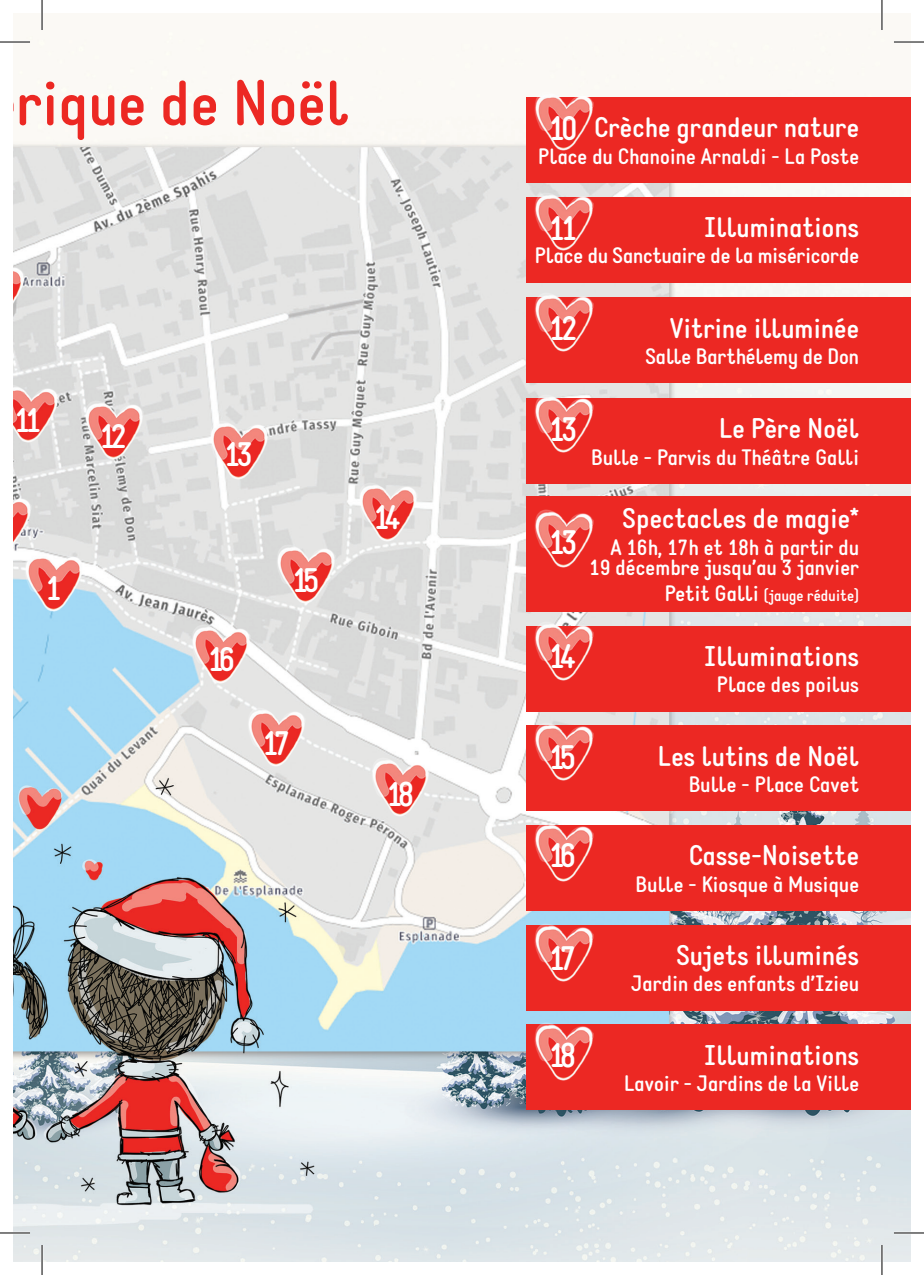
<style>
.page{position:relative;width:924px;height:1275px;background:#fff}
.page>*{position:absolute;margin:0;border:0;box-sizing:border-box;transform-origin:0 0}
.t1{font:700 63px "Static";color:#ec2823}
.t2{font:700 34px "Static";letter-spacing:-.15em;color:#fff}
.t3{font:700 28px "Static";color:#fff}
.t4{font:700 22px/20px "Static";color:#fff;text-align:right}
.t5{font:700 16px "Static";color:#fff}
.s1{font-size:22px}
</style>
<div class="page">
<img style="left:14px;top:14px;width:895px;height:1247px">
<img style="left:14px;top:494px;width:18px;height:59px">
<img style="left:192px;top:625px;width:58px;height:58px">
<img style="left:247px;top:707px;width:59px;height:59px">
<img style="left:371px;top:757px;width:58px;height:59px">
<img style="left:209px;top:420px;width:59px;height:59px">
<img style="left:14px;top:263px;width:11px;height:59px">
<img style="left:25px;top:553px;width:58px;height:58px">
<img style="left:14px;top:384px;width:44px;height:59px">
<img style="left:85px;top:401px;width:58px;height:58px">
<img style="left:358px;top:483px;width:59px;height:58px">
<img style="left:276px;top:545px;width:59px;height:58px">
<div style="left:525px;top:398px;width:384px;height:85px;background:#ec2823"></div>
<div style="left:525px;top:197px;width:384px;height:85px;background:#ec2823"></div>
<div style="left:525px;top:298px;width:384px;height:85px;background:#ec2823"></div>
<div style="left:525px;top:825px;width:384px;height:85px;background:#ec2823"></div>
<div style="left:525px;top:626px;width:384px;height:85px;background:#ec2823"></div>
<div style="left:525px;top:925px;width:384px;height:85px;background:#ec2823"></div>
<div style="left:525px;top:1024px;width:384px;height:85px;background:#ec2823"></div>
<div style="left:525px;top:496px;width:384px;height:116px;background:#ec2823"></div>
<div style="left:525px;top:725px;width:384px;height:85px;background:#ec2823"></div>
<div style="left:525px;top:97px;width:384px;height:85px;background:#ec2823"></div>
<img style="left:534px;top:92px;width:58px;height:58px">
<img style="left:534px;top:192px;width:58px;height:59px">
<img style="left:534px;top:293px;width:58px;height:58px">
<img style="left:534px;top:394px;width:58px;height:59px">
<img style="left:534px;top:621px;width:58px;height:59px">
<img style="left:534px;top:722px;width:58px;height:59px">
<img style="left:534px;top:823px;width:58px;height:58px">
<img style="left:534px;top:923px;width:58px;height:59px">
<img style="left:534px;top:1022px;width:58px;height:58px">
<img style="left:534px;top:509px;width:58px;height:58px">
<hr style="left:0;top:41px;width:30px;height:2px;background:#fff">
<hr style="left:893px;top:41px;width:30px;height:2px;background:#fff">
<hr style="left:0;top:1231px;width:30px;height:3px;background:#fff">
<hr style="left:893px;top:1231px;width:30px;height:3px;background:#fff">
<hr style="left:41px;top:0;width:2px;height:30px;background:#fff">
<hr style="left:41px;top:1245px;width:2px;height:30px;background:#fff">
<hr style="left:880px;top:0;width:2px;height:30px;background:#fff">
<hr style="left:880px;top:1245px;width:2px;height:30px;background:#fff">
<hr style="left:0;top:42px;width:30px;height:1px;background:#000">
<hr style="left:893px;top:42px;width:30px;height:1px;background:#000">
<hr style="left:0;top:1232px;width:30px;height:1px;background:#000">
<hr style="left:893px;top:1232px;width:30px;height:1px;background:#000">
<hr style="left:42px;top:0;width:1px;height:30px;background:#000">
<hr style="left:42px;top:1245px;width:1px;height:30px;background:#000">
<hr style="left:881px;top:0;width:1px;height:30px;background:#000">
<hr style="left:881px;top:1245px;width:1px;height:30px;background:#000">
<h1 class="t1" style="left:-12px;top:65px;width:362px">erique de Noël</h1>
<h2 class="t2" style="left:15px;top:399px;width:29px">11</h2>
<h2 class="t2" style="left:100px;top:416px;width:29px">12</h2>
<h2 class="t2" style="left:224px;top:434px;width:30px">13</h2>
<h2 class="t2" style="left:46px;top:567px;width:18px">1</h2>
<h2 class="t2" style="left:292px;top:560px;width:29px">15</h2>
<h2 class="t2" style="left:208px;top:638px;width:29px">16</h2>
<h2 class="t2" style="left:263px;top:722px;width:29px">17</h2>
<h2 class="t2" style="left:373px;top:496px;width:29px">14</h2>
<h2 class="t2" style="left:387px;top:774px;width:29px">18</h2>
<h2 class="t2" style="left:549px;top:108px;width:30px">10</h2>
<p class="t3" style="left:594px;top:111px;width:266px">Crèche grandeur nature</p>
<p class="t4" style="left:538px;top:146px;width:322px">Place du Chanoine Arnaldi - La Poste</p>
<h2 class="t2" style="left:549px;top:207px;width:30px">11</h2>
<p class="t3" style="left:704px;top:210px;width:156px">Illuminations</p>
<p class="t4" style="left:534px;top:246px;width:326px">Place du Sanctuaire de la miséricorde</p>
<h2 class="t2" style="left:549px;top:308px;width:30px">12</h2>
<p class="t3" style="left:669px;top:311px;width:191px">Vitrine illuminée</p>
<p class="t4" style="left:645px;top:347px;width:215px">Salle Barthélemy de Don</p>
<h2 class="t2" style="left:549px;top:409px;width:30px">13</h2>
<p class="t3" style="left:718px;top:411px;width:141px">Le Père Noël</p>
<p class="t4" style="left:591px;top:447px;width:269px">Bulle - Parvis du Théâtre Galli</p>
<h2 class="t2" style="left:549px;top:521px;width:30px">13</h2>
<p class="t3" style="left:622px;top:501px;width:238px">Spectacles de magie*</p>
<p class="t4" style="left:589px;top:537px;width:271px">A 16h, 17h et 18h à partir du<br>19 décembre jusqu’au 3 janvier</p>
<p class="t5" style="left:664px;top:586px;width:196px"><span class="s1">Petit Galli</span> (jauge réduite)</p>
<h2 class="t2" style="left:549px;top:636px;width:29px">14</h2>
<p class="t3" style="left:704px;top:639px;width:156px">Illuminations</p>
<p class="t4" style="left:716px;top:675px;width:144px">Place des poilus</p>
<h2 class="t2" style="left:549px;top:737px;width:29px">15</h2>
<p class="t3" style="left:657px;top:739px;width:203px">Les lutins de Noël</p>
<p class="t4" style="left:688px;top:774px;width:172px">Bulle - Place Cavet</p>
<h2 class="t2" style="left:549px;top:835px;width:29px">16</h2>
<h2 class="t2" style="left:549px;top:938px;width:29px">17</h2>
<p class="t3" style="left:688px;top:838px;width:172px">Casse-Noisette</p>
<p class="t4" style="left:635px;top:874px;width:225px">Bulle - Kiosque à Musique</p>
<p class="t3" style="left:676px;top:938px;width:184px">Sujets illuminés</p>
<p class="t4" style="left:631px;top:974px;width:229px">Jardin des enfants d’Izieu</p>
<h2 class="t2" style="left:549px;top:1034px;width:29px">18</h2>
<p class="t3" style="left:704px;top:1038px;width:156px">Illuminations</p>
<p class="t4" style="left:623px;top:1073px;width:236px">Lavoir - Jardins de la Ville</p>
</div>
